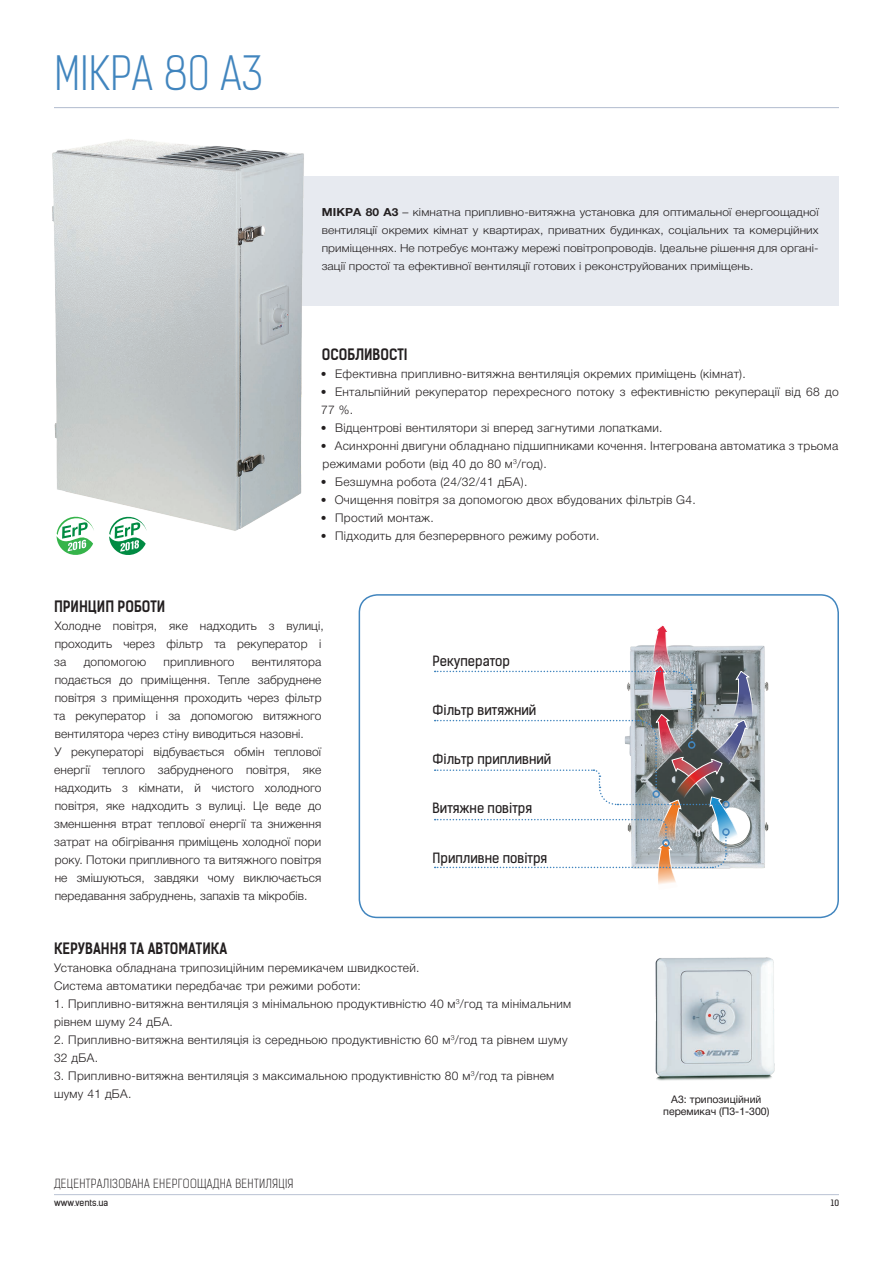
<style>
.page{position:relative;width:893px;height:1263px;background:#fff}
.page>*{position:absolute;margin:0;border:0;box-sizing:border-box;transform-origin:0 0}
.t1{font:45px "Kelson Sans Light BG";color:#4185be}
.t2{font:15px "Kelson Sans Bold RU";color:#231f20;scale:.9 1}
.t3{font:13.5px "Kelson Sans Regular RU";color:#231f20}
.t4{font:300 12px/18px "Helvetica Neue Cyr";letter-spacing:.025em;color:#231f20}
.t5{font:12px "Kelson Sans Light RU";letter-spacing:.025em;color:#231f20}
.t6{font:300 11.1px/18px "Helvetica Neue Cyr";letter-spacing:.01em;color:#231f20;text-align:justify;scale:1.08 1}
.t7{font:10.5px/12.6px "Helvetica Neue Cyr";color:#231f20;text-align:center}
.t8{font:9px "Kelson Sans Regular RU";color:#231f20}
.t9{font:8.4px "Kelson Sans Regular RU";color:#231f20;scale:1.08 1}
.s1{font-weight:700}
.s2{font-size:11.55px}
</style>
<div class="page">
<div style="left:258px;top:176px;width:581px;height:130px;background:#e7eaf0"></div>
<img style="left:52px;top:139px;width:252px;height:392px">
<hr style="left:54px;top:1194px;width:785px;height:1px;background:#b1bbce">
<hr style="left:54px;top:107px;width:785px;height:1px;background:#b1bbce">
<svg style="left:107px;top:514px;width:43px;height:41px"></svg>
<svg style="left:54px;top:514px;width:43px;height:41px"></svg>
<div style="left:359px;top:594px;width:480px;height:324px;border:2px solid #4185be;border-radius:18px"></div>
<img style="left:753px;top:645px;width:16px;height:224px">
<svg style="left:435px;top:625px;width:318px;height:260px"></svg>
<div style="left:688px;top:741px;width:7px;height:8px;border:2px solid #4185be;border-radius:50%"></div>
<img style="left:655px;top:957px;width:120px;height:124px">
<h1 class="t1" style="left:54px;top:46px;width:210px">МІКРА 80 А3</h1>
<p class="t2" style="left:54px;top:597px;width:125px">ПРИНЦИП РОБОТИ</p>
<p class="t6" style="left:322px;top:203px;width:462px"><span class="s1">МІКРА 80 А3</span> – кімнатна припливно-витяжна установка для оптимальної енергоощадної вентиляції окремих кімнат у квартирах, приватних будинках, соціальних та комерційних приміщеннях. Не потребує монтажу мережі повітропроводів. Ідеальне рішення для органі&shy;зації простої та ефективної вентиляції готових і реконструйованих приміщень.</p>
<p class="t2" style="left:322px;top:345px;width:97px">ОСОБЛИВОСТІ</p>
<p class="t4" style="left:321px;top:365px;width:426px"><span class="s2">•</span> Ефективна припливно-витяжна вентиляція окремих приміщень (кімнат).</p>
<p class="t4" style="left:321px;top:383px;width:519px"><span class="s2">•</span> Ентальпійний рекуператор перехресного потоку з ефективністю рекуперації від 68 до<br>77 %.</p>
<p class="t4" style="left:321px;top:419px;width:343px"><span class="s2">•</span> Відцентрові вентилятори зі вперед загнутими лопатками.</p>
<p class="t4" style="left:321px;top:437px;width:519px"><span class="s2">•</span> Асинхронні двигуни обладнано підшипниками кочення. Інтегрована автоматика з трьома режимами роботи (від 40 до 80 м<sup>3</sup>/год).</p>
<p class="t4" style="left:321px;top:473px;width:208px"><span class="s2">•</span> Безшумна робота (24/32/41 дБA).</p>
<p class="t4" style="left:321px;top:491px;width:376px"><span class="s2">•</span> Очищення повітря за допомогою двох вбудованих фільтрів G4.</p>
<p class="t4" style="left:321px;top:509px;width:114px"><span class="s2">•</span> Простий монтаж.</p>
<p class="t4" style="left:321px;top:527px;width:280px"><span class="s2">•</span> Підходить для безперервного режиму роботи.</p>
<p class="t4" style="left:54px;top:617px;width:271px">Холодне повітря, яке надходить з вулиці, проходить через фільтр та рекуператор і за</p>
<p class="t4" style="left:54px;top:653px;width:269px;text-indent:198px">вентилятора подається до приміщення. Тепле забруднене повітря з приміщення проходить через фільтр та рекуператор і за допомогою витяжного вентилятора через стіну виводиться назовні.<br>У рекуператорі відбувається обмін теплової енергії теплого забрудненого повітря, яке надходить з кімнати, й чистого холодного повітря, яке надходить з вулиці. Це веде до зменшення втрат теплової енергії та зниження затрат на обігрівання приміщень холодної пори року. Потоки припливного та витяжного повітря не змішуються, завдяки чому виключається передавання забруднень, запахів та мікробів.</p>
<p class="t4" style="left:84px;top:653px;width:64px">допомогою</p>
<p class="t4" style="left:164px;top:653px;width:72px">припливного</p>
<p class="t3" style="left:432px;top:652px;width:79px">Рекуператор</p>
<p class="t3" style="left:432px;top:701px;width:105px">Фільтр витяжний</p>
<p class="t3" style="left:432px;top:751px;width:120px">Фільтр припливний</p>
<p class="t3" style="left:432px;top:800px;width:101px">Витяжне повітря</p>
<p class="t3" style="left:432px;top:849px;width:116px">Припливне повітря</p>
<p class="t2" style="left:54px;top:939px;width:194px">КЕРУВАННЯ ТА АВТОМАТИКА</p>
<p class="t4" style="left:54px;top:959px;width:367px">Установка обладнана трипозиційним перемикачем швидкостей.<br>Система автоматики передбачає три режими роботи:</p>
<p class="t4" style="left:54px;top:995px;width:519px">1. Припливно-витяжна вентиляція з мінімальною продуктивністю 40 м<sup>3</sup>/год та мінімальним рівнем шуму 24 дБА.</p>
<p class="t4" style="left:54px;top:1031px;width:515px">2. Припливно-витяжна вентиляція із середньою продуктивністю 60 м<sup>3</sup>/год та рівнем шуму<br>32 дБА.</p>
<p class="t4" style="left:54px;top:1067px;width:502px">3. Припливно-витяжна вентиляція з максимальною продуктивністю 80 м<sup>3</sup>/год та рівнем шуму 41 дБА.</p>
<p class="t7" style="left:663px;top:1092px;width:108px">А3: трипозиційний перемикач (П3-1-300)</p>
<p class="t5" style="left:54px;top:1176px;width:241px">ДЕЦЕНТРАЛІЗОВАНА ЕНЕРГООЩАДНА ВЕНТИЛЯЦІЯ</p>
<p class="t8" style="left:54px;top:1197px;width:56px">www.vents.ua</p>
<p class="t9" style="left:831px;top:1198px;width:9px">10</p>
</div>
